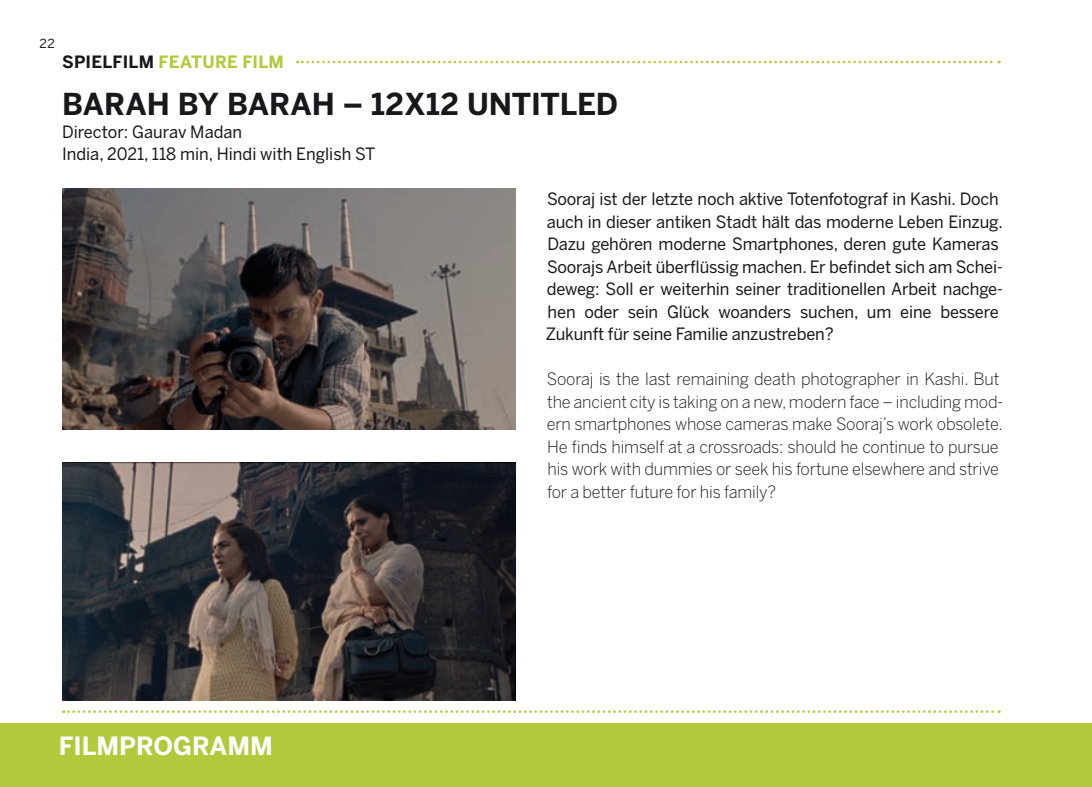
<style>
.page{position:relative;width:1092px;height:787px;background:#fff}
.page>*{position:absolute;margin:0;border:0;box-sizing:border-box;transform-origin:0 0}
.t1{font:700 30px "Benton Sans";letter-spacing:-.005em;color:#1a171c}
.t2{font:700 25px "Benton Sans";color:#fff}
.t3{font:17px/22.5px "Benton Sans";letter-spacing:-.01em;color:#1a171c}
.t4{font:300 17px/22.5px "Benton Sans";letter-spacing:-.01em;color:#1a171c}
.t5{font:700 17px "Benton Sans";letter-spacing:.015em;color:#b0ca3b}
.t6{font:12.5px "Benton Sans";color:#1a171c}
.s1{color:#1a171c}
</style>
<div class="page">
<svg style="left:63px;top:710px;width:936px;height:3px"></svg>
<div style="left:0;top:723px;width:1091px;height:64px;background:#b0ca3b"></div>
<svg style="left:297px;top:61px;width:702px;height:2px"></svg>
<img style="left:62px;top:189px;width:454px;height:240px">
<img style="left:62px;top:462px;width:454px;height:238px">
<p class="t6" style="left:40px;top:36px;width:17px">22</p>
<p class="t5" style="left:62px;top:52px;width:223px"><span class="s1">SPIELFILM</span> FEATURE FILM</p>
<h1 class="t1" style="left:62px;top:86px;width:557px">BARAH BY BARAH – 12X12 UNTITLED</h1>
<p class="t3" style="left:62px;top:120px;width:315px">Director: Gaurav Madan<br>India, 2021, 118 min, Hindi with English ST</p>
<p class="t3" style="left:546px;top:188px;width:458px">Sooraj ist der letzte noch aktive Totenfotograf in Kashi. Doch auch in dieser antiken Stadt hält das moderne Leben Einzug.<br>Dazu gehören moderne Smartphones, deren gute Kameras Soorajs Arbeit überflüssig machen. Er befindet sich am Schei&shy;deweg: Soll er weiterhin seiner traditionellen Arbeit nachge&shy;hen oder sein Glück woanders suchen, um eine bessere Zukunft für seine Familie anzustreben?</p>
<p class="t4" style="left:546px;top:368px;width:458px">Sooraj is the last remaining death photographer in Kashi. But the ancient city is taking on a new, modern face – including mod&shy;ern smartphones whose cameras make Sooraj’s work obsolete.<br>He finds himself at a crossroads: should he continue to pursue his work with dummies or seek his fortune elsewhere and strive for a better future for his family?</p>
<h2 class="t2" style="left:59px;top:730px;width:215px">FILMPROGRAMM</h2>
</div>
